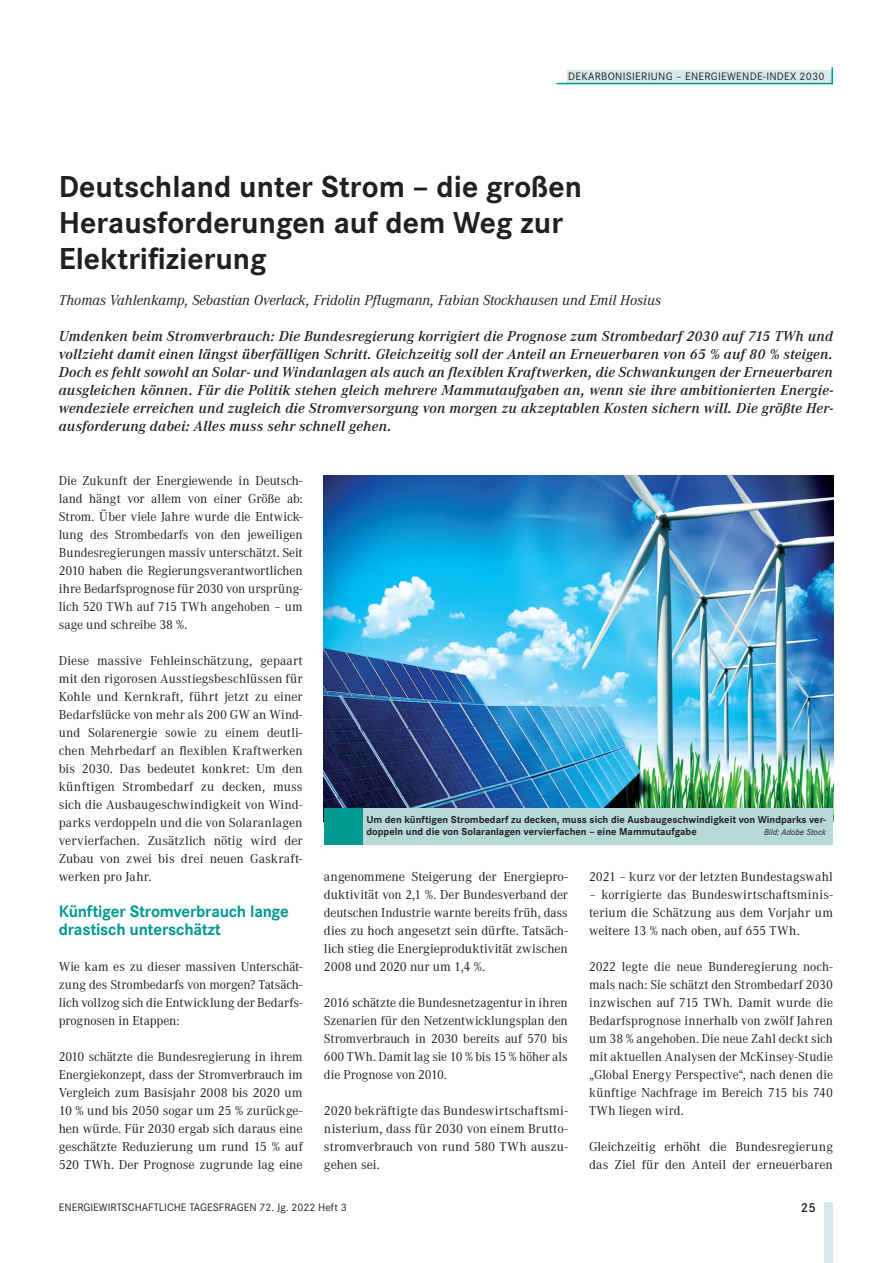
<style>
.page{position:relative;width:893px;height:1263px;background:#fff}
.page>*{position:absolute;margin:0;border:0;box-sizing:border-box;transform-origin:0 0}
.t1{font:700 31.5px/36px "Corporate S";color:#231f20}
.t2{font:700 17.25px/18px "Corporate S";letter-spacing:-.015em;color:#009891}
.t3{font:italic 600 15px/18px "Corporate A";letter-spacing:.015em;color:#231f20;text-align:justify}
.t4{font:italic 15px "Corporate A";color:#231f20}
.t5{font:13.5px/18px "Corporate A";color:#231f20;text-align:justify}
.t6{font:600 13.5px "Corporate S";color:#231f20}
.t7{font:11.25px "Corporate S";color:#231f20}
.t8{font:11.25px "Corporate S";letter-spacing:.025em;color:#231f20}
.t9{font:700 10.5px/12px "Corporate S";color:#231f20}
.t10{font:italic 9px "Corporate S";color:#231f20}
</style>
<div class="page">
<div style="left:568px;top:70px;width:265px;height:13px;background:#d7eae9"></div>
<hr style="left:556px;top:83px;width:277px;height:1px;background:#009891">
<svg style="left:831px;top:67px;width:2px;height:16px"></svg>
<div style="left:824px;top:1203px;width:9px;height:60px;background:#d7eae9"></div>
<img style="left:324px;top:476px;width:509px;height:333px">
<div style="left:362px;top:809px;width:471px;height:36px;background:#b6d8d6"></div>
<div style="left:324px;top:809px;width:38px;height:36px;background:#009891"></div>
<p class="t8" style="left:568px;top:69px;width:258px">DEKARBONISIERIUNG – ENERGIEWENDE-INDEX 2030</p>
<h1 class="t1" style="left:59px;top:170px;width:524px">Deutschland unter Strom – die großen<br>Herausforderungen auf dem Weg zur<br>Elektrifizierung</h1>
<p class="t4" style="left:59px;top:292px;width:603px">Thomas Vahlenkamp, Sebastian Overlack, Fridolin Pflugmann, Fabian Stockhausen und Emil Hosius</p>
<p class="t3" style="left:59px;top:328px;width:776px">Umdenken beim Stromverbrauch: Die Bundesregierung korrigiert die Prognose zum Strombedarf 2030 auf 715 TWh und vollzieht damit einen längst überfälligen Schritt. Gleichzeitig soll der Anteil an Erneuerbaren von 65 % auf 80 % steigen.<br>Doch es fehlt sowohl an Solar- und Windanlagen als auch an flexiblen Kraftwerken, die Schwankungen der Erneuerbaren ausgleichen können. Für die Politik stehen gleich mehrere Mammutaufgaben an, wenn sie ihre ambitionierten Energie&shy;wendeziele erreichen und zugleich die Stromversorgung von morgen zu akzeptablen Kosten sichern will. Die größte Her&shy;ausforderung dabei: Alles muss sehr schnell gehen.</p>
<p class="t5" style="left:59px;top:472px;width:245px">Die Zukunft der Energiewende in Deutsch&shy;land hängt vor allem von einer Größe ab:<br>Strom. Über viele Jahre wurde die Entwick&shy;lung des Strombedarfs von den jeweiligen Bundesregierungen massiv unterschätzt. Seit 2010 haben die Regierungsverantwortlichen ihre Bedarfsprognose für 2030 von ursprüng&shy;lich 520 TWh auf 715 TWh angehoben – um sage und schreibe 38 %.</p>
<p class="t5" style="left:59px;top:652px;width:245px">Diese massive Fehleinschätzung, gepaart mit den rigorosen Ausstiegsbeschlüssen für Kohle und Kernkraft, führt jetzt zu einer Bedarfslücke von mehr als 200 GW an Wind&shy;und Solarenergie sowie zu einem deutli&shy;chen Mehrbedarf an flexiblen Kraftwerken bis 2030. Das bedeutet konkret: Um den künftigen Strombedarf zu decken, muss sich die Ausbaugeschwindigkeit von Wind&shy;parks verdoppeln und die von Solaranlagen vervierfachen. Zusätzlich nötig wird der Zubau von zwei bis drei neuen Gaskraft&shy;werken pro Jahr.</p>
<p class="t2" style="left:59px;top:903px;width:232px">Künftiger Stromverbrauch lange drastisch unterschätzt</p>
<p class="t5" style="left:59px;top:958px;width:245px">Wie kam es zu dieser massiven Unterschät&shy;zung des Strombedarfs von morgen? Tatsäch&shy;lich vollzog sich die Entwicklung der Bedarfs&shy;prognosen in Etappen:</p>
<p class="t5" style="left:59px;top:1048px;width:245px">2010 schätzte die Bundesregierung in ihrem Energiekonzept, dass der Stromverbrauch im Vergleich zum Basisjahr 2008 bis 2020 um 10 % und bis 2050 sogar um 25 % zurückge&shy;hen würde. Für 2030 ergab sich daraus eine geschätzte Reduzierung um rund 15 % auf 520 TWh. Der Prognose zugrunde lag eine</p>
<p class="t9" style="left:366px;top:814px;width:461px">Um den künftigen Strombedarf zu decken, muss sich die Ausbaugeschwindigkeit von Windparks ver&shy;doppeln und die von Solaranlagen vervierfachen – eine Mammutaufgabe</p>
<p class="t10" style="left:764px;top:827px;width:64px">Bild: Adobe Stock</p>
<p class="t5" style="left:324px;top:868px;width:245px">angenommene Steigerung der Energiepro&shy;duktivität von 2,1 %. Der Bundesverband der deutschen Industrie warnte bereits früh, dass dies zu hoch angesetzt sein dürfte. Tatsäch&shy;lich stieg die Energieproduktivität zwischen 2008 und 2020 nur um 1,4 %.</p>
<p class="t5" style="left:324px;top:994px;width:245px">2016 schätzte die Bundesnetzagentur in ihren Szenarien für den Netzentwicklungsplan den Stromverbrauch in 2030 bereits auf 570 bis 600 TWh. Damit lag sie 10 % bis 15 % höher als die Prognose von 2010.</p>
<p class="t5" style="left:324px;top:1102px;width:245px">2020 bekräftigte das Bundeswirtschaftsmi&shy;nisterium, dass für 2030 von einem Brutto&shy;stromverbrauch von rund 580 TWh auszu&shy;gehen sei.</p>
<p class="t5" style="left:589px;top:868px;width:245px">2021 – kurz vor der letzten Bundestagswahl</p>
<p class="t5" style="left:589px;top:886px;width:245px">– korrigierte das Bundeswirtschaftsminis&shy;terium die Schätzung aus dem Vorjahr um weitere 13 % nach oben, auf 655 TWh.</p>
<p class="t5" style="left:589px;top:958px;width:245px">2022 legte die neue Bunderegierung noch&shy;mals nach: Sie schätzt den Strombedarf 2030 inzwischen auf 715 TWh. Damit wurde die Bedarfsprognose innerhalb von zwölf Jahren um 38 % angehoben. Die neue Zahl deckt sich mit aktuellen Analysen der McKinsey-Studie „Global Energy Perspective“, nach denen die künftige Nachfrage im Bereich 715 bis 740<br>TWh liegen wird.</p>
<p class="t5" style="left:589px;top:1138px;width:245px">Gleichzeitig erhöht die Bundesregierung das Ziel für den Anteil der erneuerbaren</p>
<p class="t7" style="left:59px;top:1201px;width:289px">ENERGIEWIRTSCHAFTLICHE TAGESFRAGEN 72. Jg. 2022 Heft 3</p>
<p class="t6" style="left:801px;top:1199px;width:16px">25</p>
</div>
